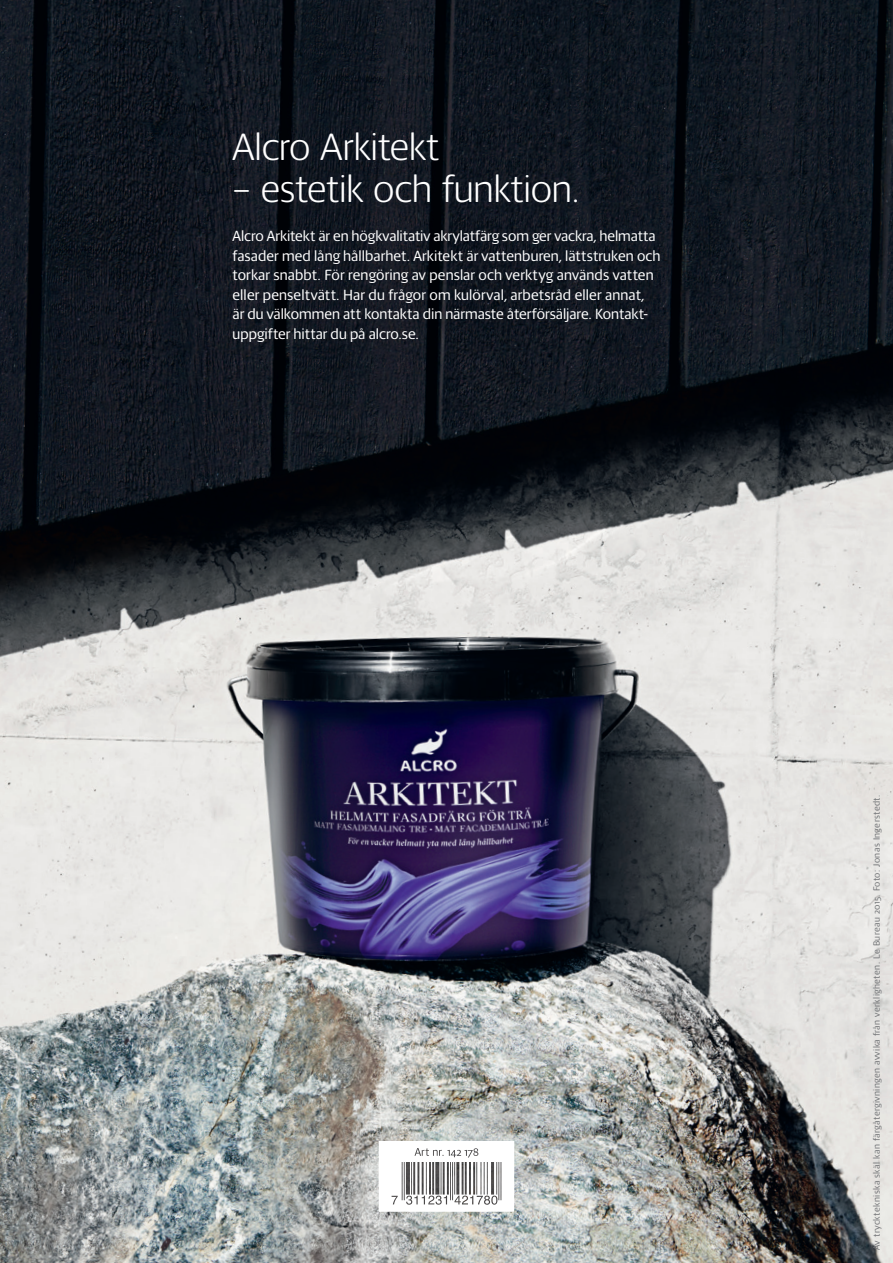
<style>
.page{position:relative;width:893px;height:1263px;background:#fff}
.page>*{position:absolute;margin:0;border:0;box-sizing:border-box;transform-origin:0 0}
.t1{font:300 40.5px "Alcro Sans";letter-spacing:-.01em;color:#fff}
.t2{font:15.75px/19.5px "Alcro Sans";letter-spacing:.005em;color:#fff}
.t3{font:9.75px "Alcro Sans";letter-spacing:.04em;color:#727477}
</style>
<div class="page">
<img style="left:0;top:0;width:893px;height:1263px">
<svg style="left:379px;top:1141px;width:135px;height:71px"></svg>
<h1 class="t1" style="left:232px;top:127px;width:208px">Alcro Arkitekt</h1>
<h1 class="t1" style="left:232px;top:169px;width:348px">– estetik och funktion.</h1>
<p class="t2" style="left:232px;top:227px;width:429px">Alcro Arkitekt är en högkvalitativ akrylatfärg som ger vackra, helmatta fasader med lång hållbarhet. Arkitekt är vattenburen, lättstruken och torkar snabbt. För rengöring av penslar och verktyg används vatten eller penseltvätt. Har du frågor om kulörval, arbetsråd eller annat,<br>är du välkommen att kontakta din närmaste återförsäljare. Kontakt&shy;uppgifter hittar du på alcro.se.</p>
<p class="t3" style="left:872px;top:1250px;width:457px;rotate:-90deg">Av trycktekniska skäl kan färgåtergivningen avvika från verkligheten. Le Bureau 2015. Foto: Jonas Ingerstedt.</p>
</div>
